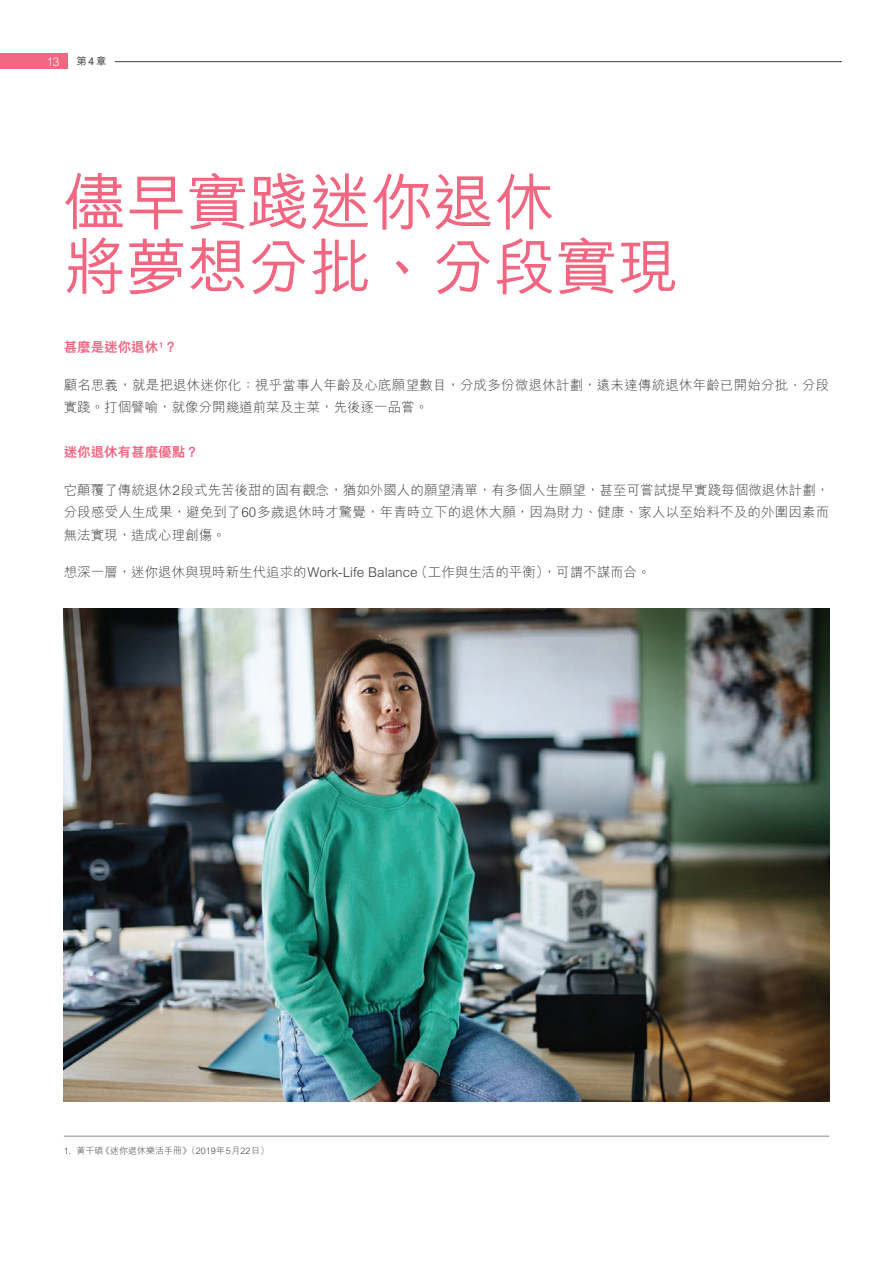
<style>
.page{position:relative;width:893px;height:1263px;background:#fff}
.page>*{position:absolute;margin:0;border:0;box-sizing:border-box;transform-origin:0 0}
.t1{font:500 61.5px/64.5px "M Hei H Kfor HSBC";color:#f16681}
.t2{font:300 13.5px/22.5px "M Hei H Kfor HSBC";letter-spacing:.01em;color:#3e3e3f}
.t3{font:800 13.5px "M Hei H Kfor HSBC";color:#f16681}
.t4{font:300 12px "M Hei H Kfor HSBC";color:#fff}
.t5{font:500 10.5px "M Hei H Kfor HSBC";color:#3e3e3f}
.t6{font:300 9px "M Hei H Kfor HSBC";color:#3e3e3f}
</style>
<div class="page">
<div style="left:0;top:53px;width:68px;height:16px;background:#f16681"></div>
<hr style="left:115px;top:61px;width:727px;height:1px;background:#3e3e3f">
<img style="left:64px;top:608px;width:765px;height:493px">
<hr style="left:64px;top:1135px;width:765px;height:2px;background:#939598">
<p class="t4" style="left:47px;top:55px;width:14px">13</p>
<p class="t5" style="left:77px;top:54px;width:31px">第4章</p>
<h1 class="t1" style="left:64px;top:165px;width:617px">儘早實踐迷你退休<br>將夢想分批、分段實現</h1>
<p class="t3" style="left:64px;top:340px;width:115px">甚麼是迷你退休<sup>1</sup>？</p>
<p class="t2" style="left:64px;top:373px;width:767px">顧名思義，就是把退休迷你化：視乎當事人年齡及心底願望數目，分成多份微退休計劃，遠未達傳統退休年齡已開始分批、分段實踐。打個譬喻，就像分開幾道前菜及主菜，先後逐一品嘗。</p>
<p class="t3" style="left:64px;top:445px;width:136px">迷你退休有甚麼優點？</p>
<p class="t2" style="left:64px;top:478px;width:767px;text-align:justify">它顛覆了傳統退休2段式先苦後甜的固有觀念，猶如外國人的願望清單，有多個人生願望，甚至可嘗試提早實踐每個微退休計劃，分段感受人生成果，避免到了60多歲退休時才驚覺，年青時立下的退休大願，因為財力、健康、家人以至始料不及的外圍因素而無法實現，造成心理創傷。</p>
<p class="t2" style="left:64px;top:561px;width:588px">想深一層，迷你退休與現時新生代追求的Work-Life Balance（工作與生活的平衡），可謂不謀而合。</p>
<p class="t6" style="left:64px;top:1146px;width:207px">1. 黃千碩《迷你退休樂活手冊》（2019年5月22日）</p>
</div>
